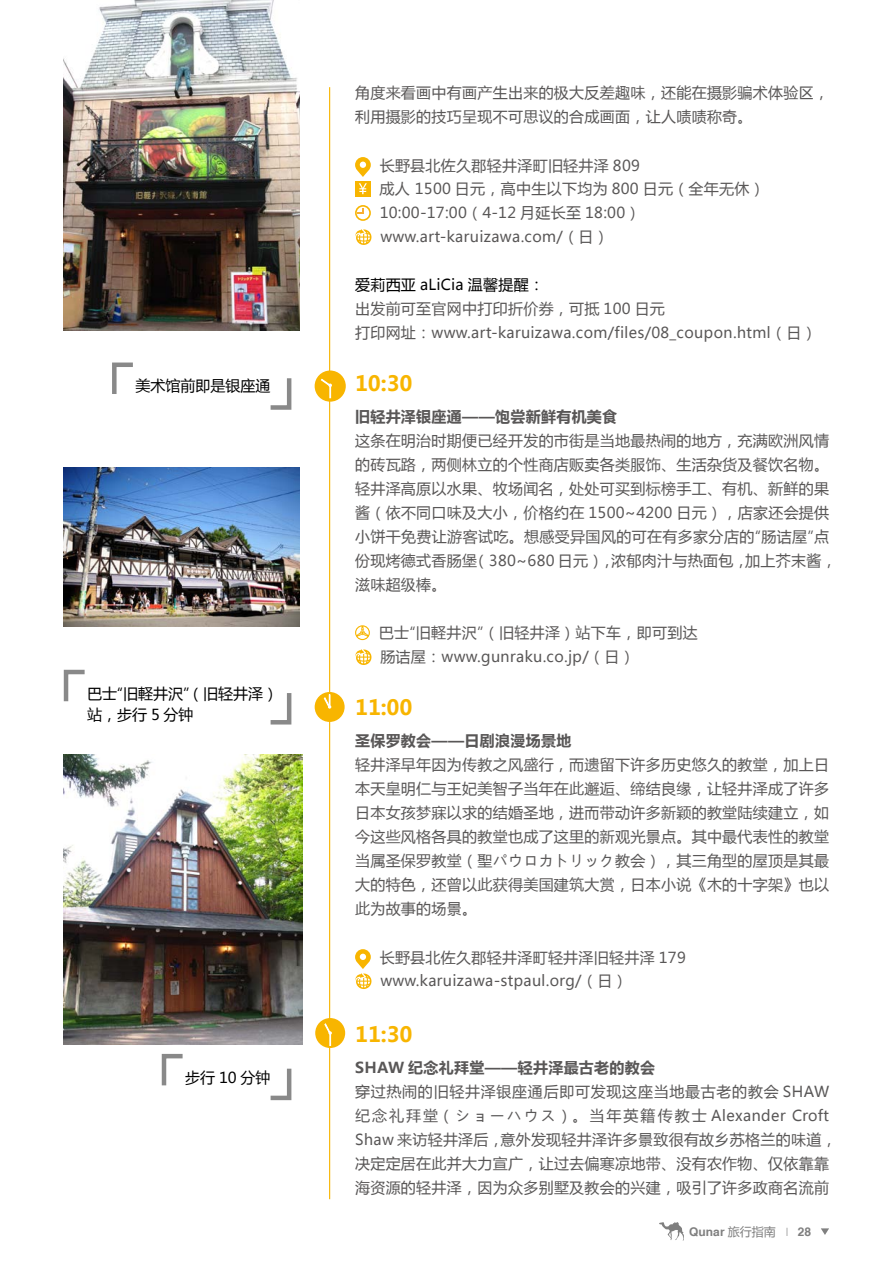
<style>
.page{position:relative;width:893px;height:1263px;background:#fff}
.page>*{position:absolute;margin:0;border:0;box-sizing:border-box;transform-origin:0 0}
.t1{font:700 21px "Microsoft Ya Hei";color:#f8b500}
.t2{font:15px/24px "Microsoft Ya Hei";letter-spacing:.02em;color:#595757}
.t3{font:700 15px "Microsoft Ya Hei";letter-spacing:.02em;color:#595757}
.t4{font:15px/21px "Microsoft Ya Hei";color:#000}
.t5{font:15px "Microsoft Ya Hei";letter-spacing:.02em;color:#000}
.t6{font:700 12px "Helvetica cyr";color:#7f7f7f}
.s1{font-family:"Microsoft Ya Hei";font-weight:400}
.s2{font-family:"Microsoft Ya Hei";font-weight:400;font-size:7.5px}
</style>
<div class="page">
<svg style="left:821px;top:1228px;width:8px;height:7px"></svg>
<svg style="left:659px;top:1222px;width:25px;height:18px"></svg>
<svg style="left:355px;top:157px;width:16px;height:20px"></svg>
<div style="left:355px;top:181px;width:16px;height:15px;background:#f8b500"></div>
<svg style="left:359px;top:183px;width:8px;height:11px"></svg>
<div style="left:355px;top:205px;width:16px;height:16px;border:2px solid #f8b500;border-radius:50%"></div>
<svg style="left:357px;top:208px;width:7px;height:6px"></svg>
<svg style="left:355px;top:229px;width:16px;height:16px"></svg>
<svg style="left:355px;top:625px;width:15px;height:15px"></svg>
<svg style="left:355px;top:649px;width:16px;height:16px"></svg>
<svg style="left:355px;top:949px;width:16px;height:40px"></svg>
<hr style="left:329px;top:87px;width:1px;height:1112px;background:#f8b500">
<svg style="left:112px;top:362px;width:21px;height:32px"></svg>
<svg style="left:63px;top:669px;width:22px;height:33px"></svg>
<svg style="left:161px;top:1053px;width:22px;height:33px"></svg>
<svg style="left:270px;top:378px;width:22px;height:32px"></svg>
<svg style="left:270px;top:693px;width:22px;height:32px"></svg>
<svg style="left:270px;top:1068px;width:22px;height:33px"></svg>
<img style="left:64px;top:0;width:235px;height:331px">
<img style="left:64px;top:468px;width:235px;height:158px">
<img style="left:64px;top:754px;width:239px;height:291px">
<div style="left:315px;top:370px;width:31px;height:32px;background:#f8b500;border-radius:50%"></div>
<svg style="left:321px;top:379px;width:11px;height:19px"></svg>
<div style="left:315px;top:1018px;width:30px;height:30px;background:#f8b500;border-radius:50%"></div>
<svg style="left:324px;top:1023px;width:8px;height:23px"></svg>
<div style="left:315px;top:692px;width:30px;height:30px;background:#f8b500;border-radius:50%"></div>
<svg style="left:324px;top:695px;width:7px;height:14px"></svg>
<p class="t4" style="left:136px;top:375px;width:136px">美术馆前即是银座通</p>
<p class="t4" style="left:87px;top:682px;width:192px">巴士“旧軽井沢”（旧轻井泽）站，步行 5 分钟</p>
<p class="t4" style="left:185px;top:1066px;width:87px">步行 10 分钟</p>
<p class="t2" style="left:355px;top:80px;width:476px">角度来看画中有画产生出来的极大反差趣味，还能在摄影骗术体验区，利用摄影的技巧呈现不可思议的合成画面，让人啧啧称奇。</p>
<p class="t2" style="left:379px;top:153px;width:387px">长野县北佐久郡轻井泽町旧轻井泽 809<br>成人 1500 日元，高中生以下均为 800 日元（全年无休）<br>10:00-17:00（4-12 月延长至 18:00）www.art-karuizawa.com/（日）</p>
<p class="t5" style="left:355px;top:274px;width:190px">爱莉西亚 aLiCia 温馨提醒：</p>
<p class="t2" style="left:355px;top:296px;width:463px">出发前可至官网中打印折价券，可抵 100 日元<br>打印网址：www.art-karuizawa.com/files/08_coupon.html（日）</p>
<h1 class="t1" style="left:355px;top:369px;width:59px">10:30</h1>
<p class="t3" style="left:355px;top:406px;width:264px">旧轻井泽银座通——饱尝新鲜有机美食</p>
<p class="t2" style="left:355px;top:428px;width:483px">这条在明治时期便已经开发的市街是当地最热闹的地方，充满欧洲风情的砖瓦路，两侧林立的个性商店贩卖各类服饰、生活杂货及餐饮名物。轻井泽高原以水果、牧场闻名，处处可买到标榜手工、有机、新鲜的果酱（依不同口味及大小，价格约在 1500~4200 日元），店家还会提供小饼干免费让游客试吃。想感受异国风的可在有多家分店的“肠诘屋”点份现烤德式香肠堡（380~680 日元），浓郁肉汁与热面包，加上芥末酱，滋味超级棒。</p>
<p class="t2" style="left:379px;top:620px;width:320px;line-height:24.5px">巴士“旧軽井沢”（旧轻井泽）站下车，即可到达肠诘屋：www.gunraku.co.jp/（日）</p>
<h1 class="t1" style="left:355px;top:693px;width:59px">11:00</h1>
<p class="t3" style="left:355px;top:730px;width:218px">圣保罗教会——日剧浪漫场景地</p>
<p class="t2" style="left:355px;top:752px;width:476px;text-align:justify">轻井泽早年因为传教之风盛行，而遗留下许多历史悠久的教堂，加上日本天皇明仁与王妃美智子当年在此邂逅、缔结良缘，让轻井泽成了许多日本女孩梦寐以求的结婚圣地，进而带动许多新颖的教堂陆续建立，如今这些风格各具的教堂也成了这里的新观光景点。其中最代表性的教堂当属圣保罗教堂（聖パウロカトリック教会），其三角型的屋顶是其最大的特色，还曾以此获得美国建筑大赏，日本小说《木的十字架》也以此为故事的场景。</p>
<p class="t2" style="left:380px;top:945px;width:308px;line-height:23.4px">长野县北佐久郡轻井泽町轻井泽旧轻井泽 179 www.karuizawa-stpaul.org/（日）</p>
<h1 class="t1" style="left:355px;top:1020px;width:59px">11:30</h1>
<p class="t3" style="left:355px;top:1057px;width:302px">SHAW 纪念礼拜堂——轻井泽最古老的教会</p>
<p class="t2" style="left:355px;top:1079px;width:483px">穿过热闹的旧轻井泽银座通后即可发现这座当地最古老的教会 SHAW纪念礼拜堂（ショーハウス）。当年英籍传教士 Alexander Croft Shaw 来访轻井泽后，意外发现轻井泽许多景致很有故乡苏格兰的味道，决定定居在此并大力宣广，让过去偏寒凉地带、没有农作物、仅依靠靠海资源的轻井泽，因为众多别墅及教会的兴建，吸引了许多政商名流前</p>
<p class="t6" style="left:689px;top:1225px;width:123px">Qunar <span class="s1">旅行指南</span> <span class="s2">|</span> 28</p>
</div>
